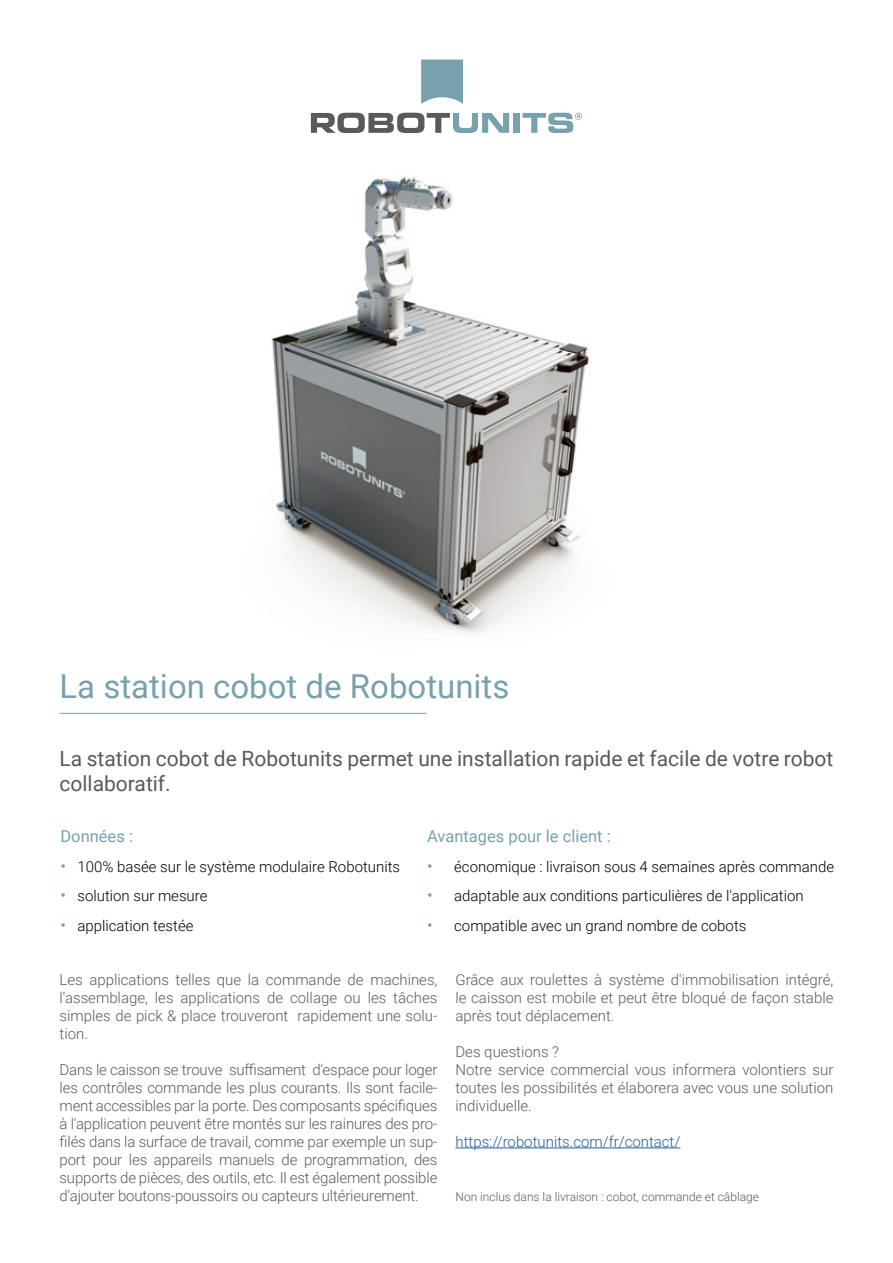
<style>
.page{position:relative;width:893px;height:1263px;background:#fff}
.page>*{position:absolute;margin:0;border:0;box-sizing:border-box;transform-origin:0 0}
.t1{font:33px "Roboto";color:#77a1ad}
.t2{font:21px/25.2px "Roboto";color:#5a5a59}
.t3{font:16.5px "Roboto";color:#77a1ad}
.t4{font:300 15px/18px "Roboto";color:#5a5a59;text-align:justify}
.t5{font:300 15px "Roboto";color:#000}
.t6{font:300 15px "Roboto";color:#275b9b}
.t7{font:300 12px "Roboto";color:#5a5a59}
.s1{font-weight:400;font-size:16.5px;color:#77a1ad}
</style>
<div class="page">
<div style="left:514px;top:113px;width:6px;height:20px;background:#77a1ad"></div>
<svg style="left:311px;top:113px;width:198px;height:20px"></svg>
<svg style="left:523px;top:113px;width:59px;height:20px"></svg>
<svg style="left:421px;top:60px;width:42px;height:44px"></svg>
<hr style="left:455px;top:1147px;width:225px;height:1px;background:#275b9b">
<img style="left:271px;top:176px;width:318px;height:457px">
<hr style="left:60px;top:713px;width:367px;height:1px;background:#77a1ad">
<h1 class="t1" style="left:60px;top:664px;width:451px">La station cobot de Robotunits</h1>
<h2 class="t2" style="left:60px;top:745px;width:775px">La station cobot de Robotunits permet une installation rapide et facile de votre robot collaboratif.</h2>
<p class="t3" style="left:60px;top:825px;width:74px">Données :</p>
<p class="t5" style="left:60px;top:856px;width:341px"><span class="s1">•</span> 100% basée sur le système modulaire Robotunits</p>
<p class="t5" style="left:60px;top:885px;width:149px"><span class="s1">•</span> solution sur mesure</p>
<p class="t5" style="left:60px;top:915px;width:135px"><span class="s1">•</span> application testée</p>
<p class="t3" style="left:427px;top:825px;width:185px">Avantages pour le client :</p>
<p class="t5" style="left:427px;top:856px;width:408px"><span class="s1">•</span> économique : livraison sous 4 semaines après commande</p>
<p class="t5" style="left:427px;top:885px;width:378px"><span class="s1">•</span> adaptable aux conditions particulières de l'application</p>
<p class="t5" style="left:427px;top:915px;width:321px"><span class="s1">•</span> compatible avec un grand nombre de cobots</p>
<p class="t4" style="left:60px;top:970px;width:379px">Les applications telles que la commande de machines, l'assemblage, les applications de collage ou les tâches simples de pick &amp; place trouveront rapidement une solu&shy;tion.</p>
<p class="t4" style="left:60px;top:1060px;width:379px">Dans le caisson se trouve suffisament d'espace pour loger les contrôles commande les plus courants. Ils sont facile&shy;ment accessibles par la porte. Des composants spécifiques à l'application peuvent être montés sur les rainures des pro&shy;filés dans la surface de travail, comme par exemple un sup&shy;port pour les appareils manuels de programmation, des supports de pièces, des outils, etc. Il est également possible d'ajouter boutons-poussoirs ou capteurs ultérieurement.</p>
<p class="t4" style="left:455px;top:970px;width:379px">Grâce aux roulettes à système d'immobilisation intégré, le caisson est mobile et peut être bloqué de façon stable après tout déplacement.</p>
<p class="t4" style="left:455px;top:1042px;width:379px;text-align:left">Des questions ?<br>Notre service commercial vous informera volontiers sur toutes les possibilités et élaborera avec vous une solution individuelle.</p>
<p class="t6" style="left:455px;top:1131px;width:226px">https://robotunits.com/fr/contact/</p>
<p class="t7" style="left:455px;top:1188px;width:305px">Non inclus dans la livraison : cobot, commande et câblage</p>
</div>
